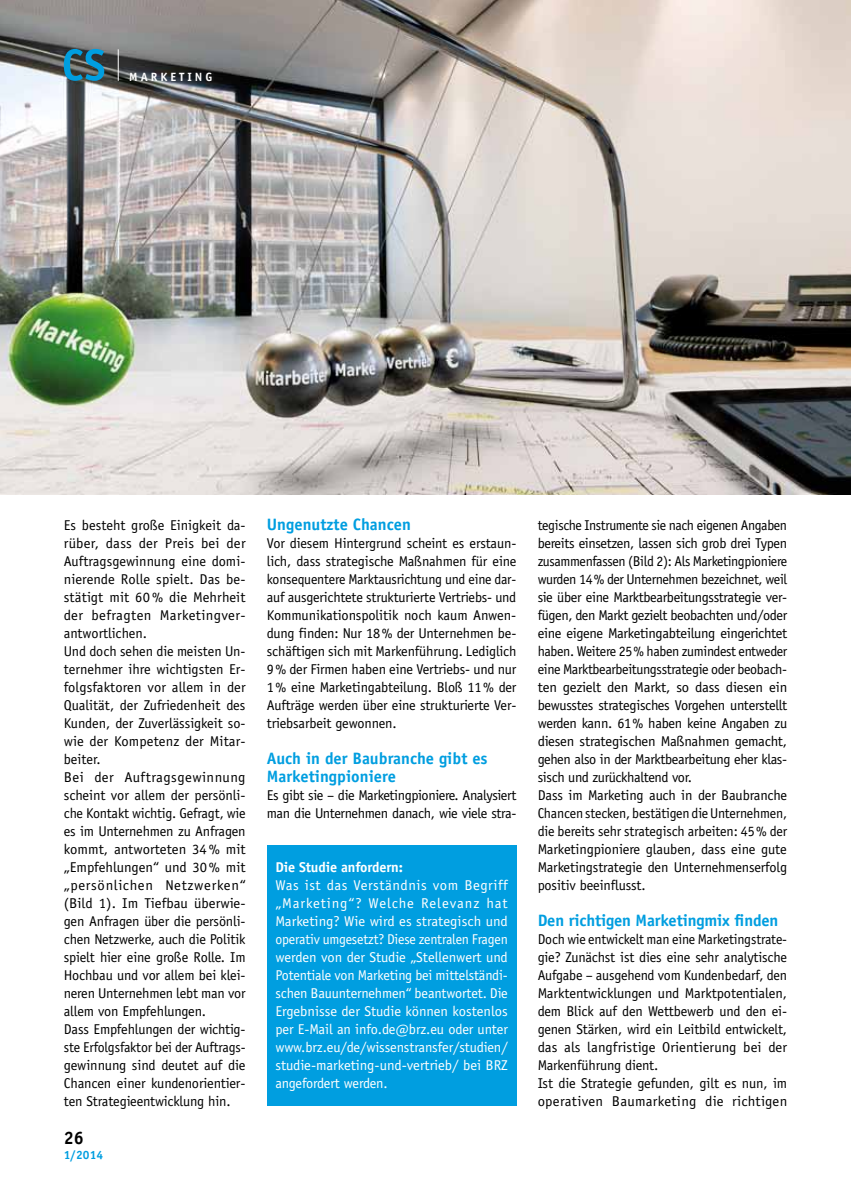
<style>
.page{position:relative;width:851px;height:1191px;background:#fff}
.page>*{position:absolute;margin:0;border:0;box-sizing:border-box;transform-origin:0 0}
.t1{font:700 18px "Officina Sans Std";color:#000}
.t2{font:700 16.5px/18px "Officina Sans Std";color:#009ee0}
.t3{font:14.25px/18px "Officina Sans Std";letter-spacing:-.01em;color:#000}
.t4{font:14.25px/18px "Officina Sans Std";letter-spacing:-.01em;color:#fff;text-align:justify}
.t5{font:700 14.25px "Officina Sans Std";letter-spacing:-.01em;color:#fff}
.t6{font:700 12px "Officina Sans Std";letter-spacing:.25em;color:#fff}
.t7{font:700 12px "Officina Sans Std";color:#009ee0}
</style>
<div class="page">
<img style="left:0;top:0;width:850px;height:494px">
<hr style="left:118px;top:49px;width:1px;height:32px;background:#fff">
<svg style="left:64px;top:49px;width:40px;height:32px"></svg>
<div style="left:267px;top:845px;width:249px;height:261px;background:#009ee0"></div>
<p class="t6" style="left:129px;top:69px;width:85px">MARKETING</p>
<p class="t3" style="left:64px;top:516px;width:183px">Es besteht große Einigkeit da&shy;rüber, dass der Preis bei der<br>Auftragsgewinnung eine domi&shy;nierende Rolle spielt. Das be&shy;stätigt mit 60% die Mehrheit der befragten Marketingver&shy;antwortlichen.<br>Und doch sehen die meisten Un&shy;ternehmer ihre wichtigsten Er&shy;folgsfaktoren vor allem in der<br>Qualität, der Zufriedenheit des<br>Kunden, der Zuverlässigkeit so-- wie der Kompetenz der Mitar&shy;beiter.<br>Bei der Auftragsgewinnung scheint vor allem der persönli&shy;che Kontakt wichtig. Gefragt, wie es im Unternehmen zu Anfragen kommt, antworteten 34% mit „Empfehlungen“ und 30% mit „persönlichen Netzwerken“ (Bild 1). Im Tiefbau überwie&shy;gen Anfragen über die persönli&shy;chen Netzwerke, auch die Politik spielt hier eine große Rolle. Im<br>Hochbau und vor allem bei klei&shy;neren Unternehmen lebt man vor allem von Empfehlungen.<br>Dass Empfehlungen der wichtig&shy;ste Erfolgsfaktor bei der Auftrags&shy;gewinnung sind deutet auf die<br>Chancen einer kundenorientier&shy;ten Strategieentwicklung hin.</p>
<p class="t2" style="left:267px;top:515px;width:145px">Ungenutzte Chancen</p>
<p class="t3" style="left:267px;top:534px;width:251px;text-align:justify">Vor diesem Hintergrund scheint es erstaun&shy;lich, dass strategische Maßnahmen für eine konsequentere Marktausrichtung und eine dar&shy;auf ausgerichtete strukturierte Vertriebs- und Kommunikationspolitik noch kaum Anwen&shy;dung finden: Nur 18% der Unternehmen be&shy;schäftigen sich mit Markenführung. Lediglich 9% der Firmen haben eine Vertriebs- und nur 1% eine Marketingabteilung. Bloß 11% der Aufträge werden über eine strukturierte Ver&shy;triebsarbeit gewonnen.</p>
<p class="t2" style="left:267px;top:749px;width:222px">Auch in der Baubranche gibt es<br>Marketingpioniere</p>
<p class="t3" style="left:267px;top:786px;width:251px">Es gibt sie – die Marketingpioniere. Analysiert man die Unternehmen danach, wie viele stra-</p>
<p class="t5" style="left:275px;top:858px;width:129px">Die Studie anfordern:</p>
<p class="t4" style="left:275px;top:876px;width:234px">Was ist das Verständnis vom Begriff „Marketing“? Welche Relevanz hat Marketing? Wie wird es strategisch und operativ umgesetzt? Diese zentralen Fragen werden von der Studie „Stellenwert und Potentiale von Marketing bei mittelständi&shy;schen Bauunternehmen“ beantwortet. Die Ergebnisse der Studie können kostenlos per E-Mail an info.de@brz.eu oder unter www.brz.eu/de/wissenstransfer/studien/ studie-marketing-und-vertrieb/ bei BRZ angefordert werden.</p>
<p class="t1" style="left:64px;top:1127px;width:22px">26</p>
<p class="t7" style="left:64px;top:1147px;width:41px">1/2014</p>
<p class="t3" style="left:537px;top:516px;width:251px">tegische Instrumente sie nach eigenen Angaben bereits einsetzen, lassen sich grob drei Typen zusammenfassen (Bild 2): Als Marketingpioniere wurden 14% der Unternehmen bezeichnet, weil sie über eine Marktbearbeitungsstrategie ver&shy;fügen, den Markt gezielt beobachten und/oder eine eigene Marketingabteilung eingerichtet haben. Weitere 25% haben zumindest entweder eine Marktbearbeitungsstrategie oder beobach&shy;ten gezielt den Markt, so dass diesen ein bewusstes strategisches Vorgehen unterstellt werden kann. 61% haben keine Angaben zu diesen strategischen Maßnahmen gemacht, gehen also in der Marktbearbeitung eher klas&shy;sisch und zurückhaltend vor.<br>Dass im Marketing auch in der Baubranche Chancen stecken, bestätigen die Unternehmen, die bereits sehr strategisch arbeiten: 45% der Marketingpioniere glauben, dass eine gute Marketingstrategie den Unternehmenserfolg positiv beeinflusst.</p>
<p class="t2" style="left:537px;top:911px;width:242px">Den richtigen Marketingmix finden</p>
<p class="t3" style="left:537px;top:930px;width:251px">Doch wie entwickelt man eine Marketingstrate&shy;gie? Zunächst ist dies eine sehr analytische Aufgabe – ausgehend vom Kundenbedarf, den Marktentwicklungen und Marktpotentialen, dem Blick auf den Wettbewerb und den ei&shy;genen Stärken, wird ein Leitbild entwickelt, das als langfristige Orientierung bei der Markenführung dient.<br>Ist die Strategie gefunden, gilt es nun, im operativen Baumarketing die richtigen</p>
</div>
